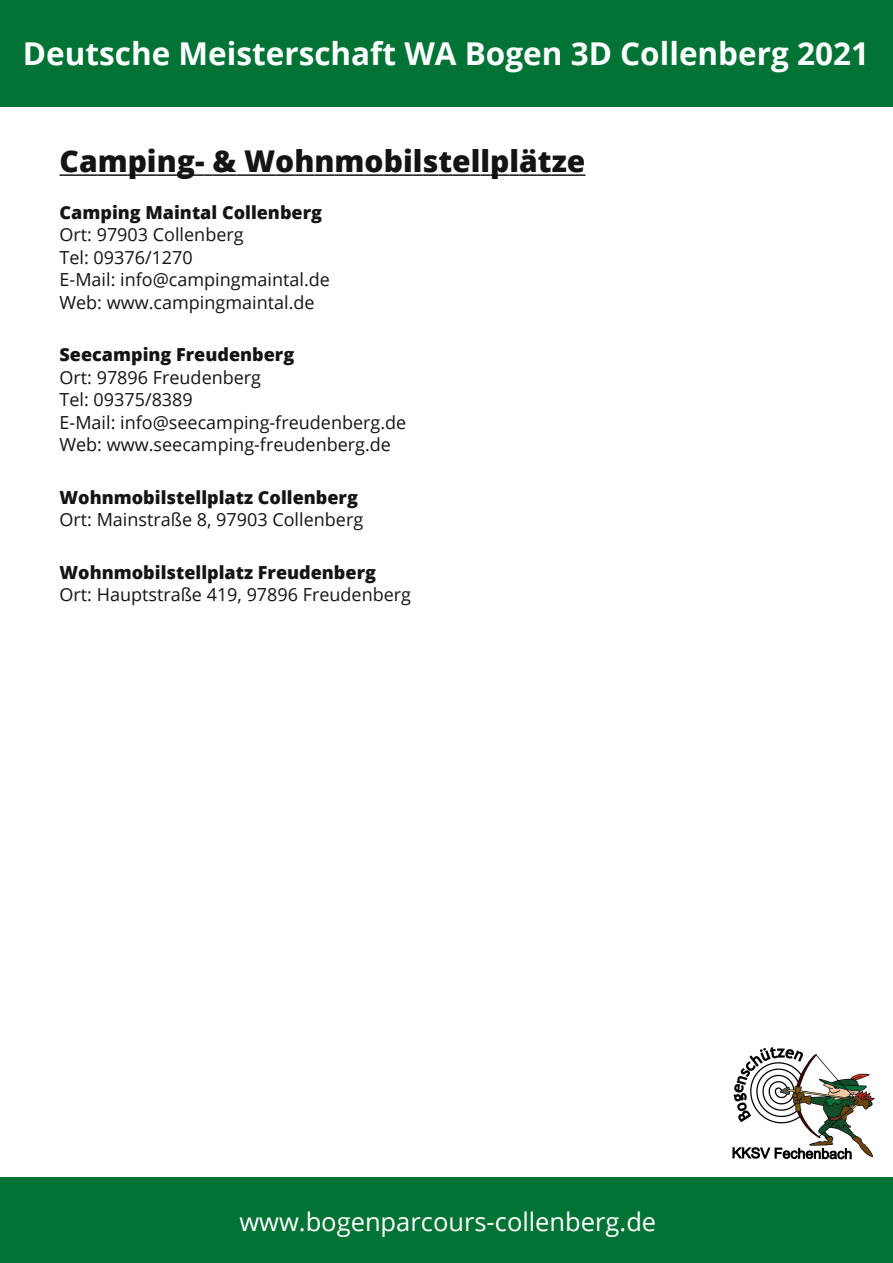
<style>
.page{position:relative;width:893px;height:1263px;background:#fff}
.page>*{position:absolute;margin:0;border:0;box-sizing:border-box;transform-origin:0 0}
.t1{font:700 31.5px "Open Sans";color:#fff}
.t2{font:800 30px "Open Sans";color:#161413}
.t3{font:25.5px "Open Sans";color:#fff}
.t4{font:18px/22.5px "Open Sans";color:#161413}
.t5{font:800 18px "Open Sans";color:#161413}
</style>
<div class="page">
<img style="left:718px;top:1047px;width:169px;height:131px">
<div style="left:0;top:0;width:893px;height:106px;background:#007335"></div>
<div style="left:0;top:1178px;width:893px;height:85px;background:#007335"></div>
<svg style="left:60px;top:174px;width:38px;height:2px"></svg>
<hr style="left:98px;top:174px;width:30px;height:2px;background:#161413">
<svg style="left:128px;top:174px;width:29px;height:2px"></svg>
<hr style="left:157px;top:174px;width:20px;height:2px;background:#161413">
<svg style="left:177px;top:174px;width:35px;height:2px"></svg>
<hr style="left:212px;top:174px;width:24px;height:2px;background:#161413">
<svg style="left:236px;top:174px;width:8px;height:2px"></svg>
<hr style="left:244px;top:174px;width:31px;height:2px;background:#161413">
<svg style="left:275px;top:174px;width:19px;height:2px"></svg>
<hr style="left:294px;top:174px;width:20px;height:2px;background:#161413">
<hr style="left:314px;top:174px;width:21px;height:2px;background:#161413">
<hr style="left:335px;top:174px;width:30px;height:2px;background:#161413">
<svg style="left:365px;top:174px;width:220px;height:2px"></svg>
<h1 class="t1" style="left:23px;top:31px;width:848px">Deutsche Meisterschaft WA Bogen 3D Collenberg 2021</h1>
<h2 class="t2" style="left:60px;top:140px;width:527px">Camping- &amp; Wohnmobilstellplätze</h2>
<p class="t5" style="left:60px;top:199px;width:264px">Camping Maintal Collenberg</p>
<p class="t4" style="left:60px;top:223px;width:272px">Ort: 97903 Collenberg<br>Tel: 09376/1270<br>E-Mail: info@campingmaintal.de<br>Web: www.campingmaintal.de</p>
<p class="t5" style="left:60px;top:342px;width:236px">Seecamping Freudenberg</p>
<p class="t4" style="left:60px;top:365px;width:348px">Ort: 97896 Freudenberg<br>Tel: 09375/8389<br>E-Mail: info@seecamping-freudenberg.de<br>Web: www.seecamping-freudenberg.de</p>
<p class="t5" style="left:60px;top:484px;width:300px">Wohnmobilstellplatz Collenberg</p>
<p class="t4" style="left:60px;top:508px;width:305px">Ort: Mainstraße 8, 97903 Collenberg</p>
<p class="t5" style="left:60px;top:559px;width:318px">Wohnmobilstellplatz Freudenberg</p>
<p class="t4" style="left:60px;top:583px;width:353px">Ort: Hauptstraße 419, 97896 Freudenberg</p>
<h3 class="t3" style="left:239px;top:1204px;width:418px">www.bogenparcours-collenberg.de</h3>
</div>
